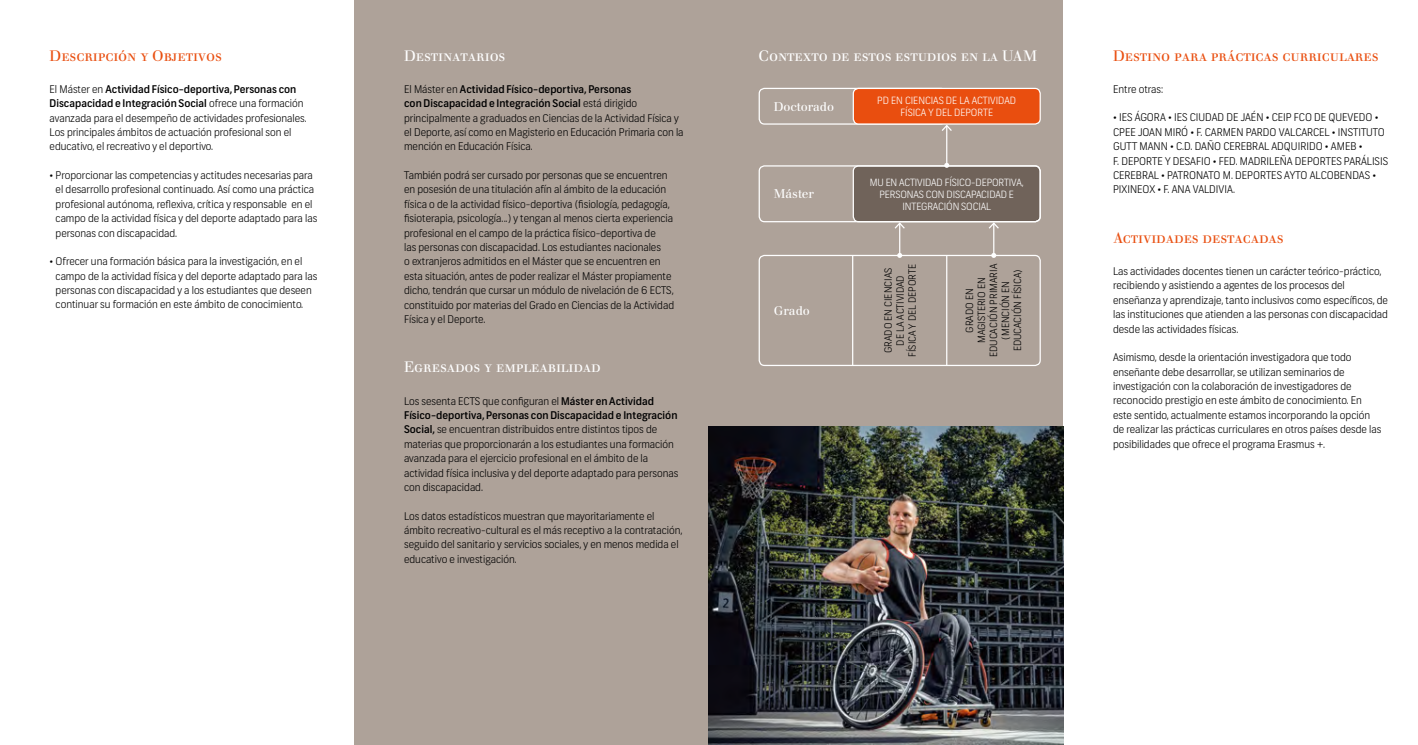
<style>
.page{position:relative;width:1418px;height:745px;background:#fff}
.page>*{position:absolute;margin:0;border:0;box-sizing:border-box;transform-origin:0 0}
.titulos{font:15px "Walbaum Book Regular SC";letter-spacing:-.01em;color:#e94e0f}
.titulos-2{font:15px "Walbaum Book Regular SC";letter-spacing:-.01em;color:#fff}
.t1{font:12.5px "Walbaum";color:#fff}
.texto_corrido{font:300 10.62px/14.4px "Frank";color:#000}
.texto_corrido-2{font:300 10px/12px "Frank";letter-spacing:-.01em;color:#fff;text-align:center}
.texto_corrido-3{font:300 10px/12px "Frank";color:#000;text-align:center}
.s1{font-weight:500}
</style>
<div class="page">
<div style="left:354px;top:0;width:709px;height:744px;background:#aea299"></div>
<img style="left:709px;top:426px;width:354px;height:318px">
<div style="left:758px;top:88px;width:188px;height:37px;border:1px solid #fff;border-radius:5px"></div>
<hr style="left:899px;top:223px;width:1px;height:32px;background:#fff">
<svg style="left:893px;top:222px;width:13px;height:8px"></svg>
<hr style="left:993px;top:223px;width:1px;height:32px;background:#fff">
<svg style="left:987px;top:222px;width:13px;height:8px"></svg>
<div style="left:853px;top:166px;width:187px;height:55px;background:#70635a;border-radius:5px"></div>
<div style="left:758px;top:165px;width:282px;height:57px;border:1px solid #fff;border-radius:5px"></div>
<hr style="left:946px;top:125px;width:1px;height:40px;background:#fff">
<svg style="left:944px;top:163px;width:5px;height:5px"></svg>
<svg style="left:942px;top:125px;width:10px;height:7px"></svg>
<div style="left:853px;top:88px;width:187px;height:36px;background:#e94e0f;border-radius:5px"></div>
<div style="left:852px;top:88px;width:188px;height:37px;border:1px solid #fff;border-radius:5px"></div>
<div style="left:758px;top:255px;width:282px;height:111px;border:1px solid #fff;border-radius:5px"></div>
<hr style="left:852px;top:255px;width:1px;height:110px;background:#fff">
<hr style="left:946px;top:255px;width:1px;height:110px;background:#fff">
<p class="titulos" style="left:50px;top:47px;width:174px">Descripción y Objetivos</p>
<p class="texto_corrido" style="left:50px;top:82px;width:259px">El Máster en <span class="s1">Actividad Físico-deportiva, Personas con Discapacidad e Integración Social</span> ofrece una formación avanzada para el desempeño de actividades profesionales.<br>Los principales ámbitos de actuación profesional son el educativo, el recreativo y el deportivo.</p>
<p class="texto_corrido" style="left:56px;top:168px;width:263px;text-indent:-6px">• Proporcionar las competencias y actitudes necesarias para el desarrollo profesional continuado. Así como una práctica profesional autónoma, reflexiva, crítica y responsable en el campo de la actividad física y del deporte adaptado para las personas con discapacidad.</p>
<p class="texto_corrido" style="left:56px;top:254px;width:263px;text-indent:-6px">• Ofrecer una formación básica para la investigación, en el campo de la actividad física y del deporte adaptado para las personas con discapacidad y a los estudiantes que deseen continuar su formación en este ámbito de conocimiento.</p>
<p class="titulos-2" style="left:404px;top:47px;width:103px">Destinatarios</p>
<p class="texto_corrido" style="left:404px;top:82px;width:281px">El Máster en <span class="s1">Actividad Físico-deportiva, Personas<br>con Discapacidad e Integración Social</span> está dirigido principalmente a graduados en Ciencias de la Actividad Física y el Deporte, así como en Magisterio en Educación Primaria con la mención en Educación Física.</p>
<p class="texto_corrido" style="left:404px;top:168px;width:271px">También podrá ser cursado por personas que se encuentren en posesión de una titulación afín al ámbito de la educación física o de la actividad físico-deportiva (fisiología, pedagogía, fisioterapia, psicología…) y tengan al menos cierta experiencia profesional en el campo de la práctica físico-deportiva de<br>las personas con discapacidad. Los estudiantes nacionales<br>o extranjeros admitidos en el Máster que se encuentren en esta situación, antes de poder realizar el Máster propiamente dicho, tendrán que cursar un módulo de nivelación de 6 ECTS, constituido por materias del Grado en Ciencias de la Actividad Física y el Deporte.</p>
<p class="titulos-2" style="left:404px;top:358px;width:198px">Egresados y empleabilidad</p>
<p class="texto_corrido" style="left:404px;top:393px;width:276px">Los sesenta ECTS que configuran el <span class="s1">Máster en Actividad Físico-deportiva, Personas con Discapacidad e Integración Social,</span> se encuentran distribuidos entre distintos tipos de materias que proporcionarán a los estudiantes una formación avanzada para el ejercicio profesional en el ámbito de la actividad física inclusiva y del deporte adaptado para personas con discapacidad.</p>
<p class="texto_corrido" style="left:404px;top:508px;width:280px">Los datos estadísticos muestran que mayoritariamente el ámbito recreativo-cultural es el más receptivo a la contratación, seguido del sanitario y servicios sociales, y en menos medida el educativo e investigación.</p>
<p class="titulos-2" style="left:758px;top:47px;width:280px">Contexto de estos estudios en la UAM</p>
<p class="t1" style="left:773px;top:99px;width:62px">Doctorado</p>
<p class="t1" style="left:773px;top:187px;width:42px">Máster</p>
<p class="t1" style="left:773px;top:303px;width:38px">Grado</p>
<p class="texto_corrido-2" style="left:877px;top:94px;width:140px">PD EN CIENCIAS DE LA ACTIVIDAD<br>FÍSICA Y DEL DEPORTE</p>
<p class="texto_corrido-2" style="left:869px;top:176px;width:155px">MU EN ACTIVIDAD FÍSICO-DEPORTIVA,<br>PERSONAS CON DISCAPACIDAD E<br>INTEGRACIÓN SOCIAL</p>
<p class="texto_corrido-3" style="left:882px;top:356px;width:94px;rotate:-90deg">GRADO EN CIENCIAS<br>DE LA ACTIVIDAD<br>FÍSICA Y DEL DEPORTE</p>
<p class="texto_corrido-3" style="left:963px;top:357px;width:94px;rotate:-90deg">GRADO EN<br>MAGISTERIO EN<br>EDUCACIÓN PRIMARIA (MENCIÓN EN<br>EDUCACIÓN FÍSICA)</p>
<p class="titulos" style="left:1113px;top:47px;width:267px">Destino para prácticas curriculares</p>
<p class="texto_corrido" style="left:1113px;top:82px;width:52px">Entre otras:</p>
<p class="texto_corrido" style="left:1113px;top:111px;width:276px">• IES ÁGORA • IES CIUDAD DE JAÉN • CEIP FCO DE QUEVEDO • CPEE JOAN MIRÓ • F. CARMEN PARDO VALCARCEL • INSTITUTO GUTT MANN • C.D. DAÑO CEREBRAL ADQUIRIDO • AMEB •<br>F. DEPORTE Y DESAFIO • FED. MADRILEÑA DEPORTES PARÁLISIS CEREBRAL • PATRONATO M. DEPORTES AYTO ALCOBENDAS • PIXINEOX • F. ANA VALDIVIA.</p>
<p class="titulos" style="left:1113px;top:229px;width:172px">Actividades destacadas</p>
<p class="texto_corrido" style="left:1113px;top:264px;width:276px">Las actividades docentes tienen un carácter teórico-práctico, recibiendo y asistiendo a agentes de los procesos del enseñanza y aprendizaje, tanto inclusivos como específicos, de las instituciones que atienden a las personas con discapacidad desde las actividades físicas.</p>
<p class="texto_corrido" style="left:1113px;top:350px;width:270px">Asimismo, desde la orientación investigadora que todo enseñante debe desarrollar, se utilizan seminarios de investigación con la colaboración de investigadores de reconocido prestigio en este ámbito de conocimiento. En este sentido, actualmente estamos incorporando la opción de realizar las prácticas curriculares en otros países desde las posibilidades que ofrece el programa Erasmus +.</p>
</div>
